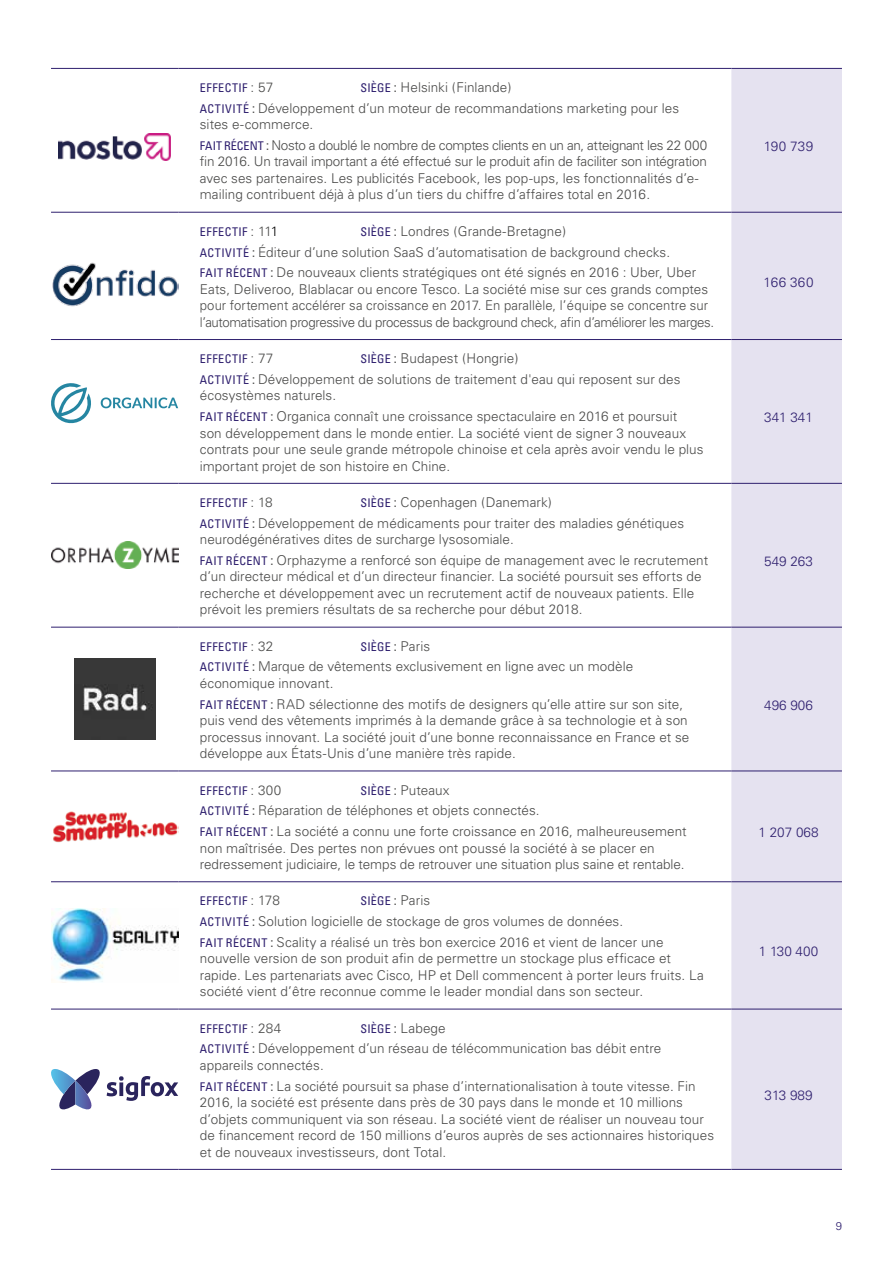
<style>
.page{position:relative;width:893px;height:1263px;background:#fff}
.page>*{position:absolute;margin:0;border:0;box-sizing:border-box;transform-origin:0 0}
.t1{font:300 13.5px/16.5px "Univers";letter-spacing:.005em;color:#4a4a49}
.t2{font:300 13.5px/20.7px "Univers";letter-spacing:-.025em;color:#4a4a49}
.t3{font:300 13.5px "Univers";color:#2e1f6e}
.t4{font:condensed 12px "Univers";letter-spacing:.045em;color:#2e1f6e}
.t5{font:300 11.25px "Univers";color:#2e1f6e}
.s1{font-weight:400;font-stretch:condensed;font-size:12px;color:#2e1f6e}
.s2{font-weight:400;font-stretch:condensed}
.s3{font-weight:300;font-stretch:normal;font-size:13.5px;color:#4a4a49}
.s4{font-weight:300;font-stretch:normal;font-size:13.5px;color:#000}
.s5{font-size:13.5px;color:#4a4a49}
</style>
<div class="page">
<div style="left:731px;top:69px;width:111px;height:1100px;background:#e5e2f0"></div>
<hr style="left:731px;top:68px;width:111px;height:1px;background:#2e1f6e">
<hr style="left:731px;top:212px;width:111px;height:1px;background:#2e1f6e">
<hr style="left:731px;top:339px;width:111px;height:1px;background:#2e1f6e">
<hr style="left:731px;top:483px;width:111px;height:1px;background:#2e1f6e">
<hr style="left:731px;top:627px;width:111px;height:1px;background:#2e1f6e">
<hr style="left:731px;top:770px;width:111px;height:1px;background:#2e1f6e">
<hr style="left:731px;top:881px;width:111px;height:1px;background:#2e1f6e">
<hr style="left:731px;top:1009px;width:111px;height:1px;background:#2e1f6e">
<hr style="left:731px;top:1169px;width:111px;height:1px;background:#2e1f6e">
<hr style="left:51px;top:68px;width:128px;height:1px;background:#2e1f6e">
<hr style="left:179px;top:68px;width:552px;height:1px;background:#2e1f6e">
<hr style="left:51px;top:212px;width:128px;height:1px;background:#2e1f6e">
<hr style="left:179px;top:212px;width:552px;height:1px;background:#2e1f6e">
<hr style="left:51px;top:339px;width:128px;height:1px;background:#2e1f6e">
<hr style="left:51px;top:483px;width:128px;height:1px;background:#2e1f6e">
<hr style="left:179px;top:339px;width:552px;height:1px;background:#2e1f6e">
<hr style="left:179px;top:483px;width:552px;height:1px;background:#2e1f6e">
<hr style="left:51px;top:627px;width:128px;height:1px;background:#2e1f6e">
<hr style="left:179px;top:627px;width:552px;height:1px;background:#2e1f6e">
<hr style="left:51px;top:770px;width:128px;height:1px;background:#2e1f6e">
<hr style="left:179px;top:770px;width:552px;height:1px;background:#2e1f6e">
<hr style="left:51px;top:881px;width:128px;height:1px;background:#2e1f6e">
<hr style="left:179px;top:881px;width:552px;height:1px;background:#2e1f6e">
<hr style="left:51px;top:1009px;width:128px;height:1px;background:#2e1f6e">
<hr style="left:51px;top:1169px;width:128px;height:1px;background:#2e1f6e">
<hr style="left:179px;top:1009px;width:552px;height:1px;background:#2e1f6e">
<hr style="left:179px;top:1169px;width:552px;height:1px;background:#2e1f6e">
<img style="left:58px;top:133px;width:113px;height:27px">
<img style="left:52px;top:262px;width:126px;height:45px">
<svg style="left:51px;top:383px;width:40px;height:40px"></svg>
<svg style="left:101px;top:397px;width:77px;height:11px"></svg>
<img style="left:51px;top:542px;width:127px;height:26px">
<img style="left:74px;top:658px;width:81px;height:81px">
<img style="left:53px;top:811px;width:125px;height:32px">
<img style="left:51px;top:908px;width:127px;height:75px">
<svg style="left:51px;top:1069px;width:127px;height:41px"></svg>
<p class="t1" style="left:200px;top:77px;width:481px;line-height:20.7px;text-align:center"><span class="s1">SIÈGE</span> <span class="s2">:</span> Helsinki (Finlande)<br><span class="s1">ACTIVITÉ</span> <span class="s2">:</span> Développement d’un moteur de recommandations marketing pour les</p>
<p class="t2" style="left:200px;top:114px;width:509px">sites e-commerce.<br><span class="s1">FAIT RÉCENT</span> <span class="s2">:</span> Nosto a doublé le nombre de comptes clients en un an, atteignant les 22 000</p>
<p class="t1" style="left:200px;top:153px;width:508px">fin 2016. Un travail important a été effectué sur le produit afin de faciliter son intégration avec ses partenaires. Les publicités Facebook, les pop-ups, les fonctionnalités d’e&shy;mailing contribuent déjà à plus d’un tiers du chiffre d’affaires total en 2016.</p>
<p class="t4" style="left:200px;top:80px;width:75px">EFFECTIF <span class="s3">: 57</span></p>
<p class="t1" style="left:200px;top:221px;width:498px;line-height:20.7px;text-indent:160px"><span class="s1">SIÈGE</span> <span class="s2">:</span> Londres (Grande-Bretagne)<br><span class="s1">ACTIVITÉ</span> <span class="s2">:</span> Éditeur d’une solution SaaS d’automatisation de background checks.<br><span class="s1">FAIT RÉCENT</span> <span class="s2">:</span> De nouveaux clients stratégiques ont été signés en 2016 : Uber, Uber</p>
<p class="t1" style="left:200px;top:281px;width:516px">Eats, Deliveroo, Blablacar ou encore Tesco. La société mise sur ces grands comptes pour fortement accélérer sa croissance en 2017. En parallèle, l’équipe se concentre sur l’automatisation progressive du processus de background check, afin d’améliorer les marges.</p>
<p class="t4" style="left:200px;top:224px;width:80px">EFFECTIF <span class="s3">: 11</span><span class="s4">1</span></p>
<p class="t1" style="left:200px;top:348px;width:482px;line-height:20.7px;text-align:center"><span class="s1">SIÈGE</span> <span class="s2">:</span> Budapest (Hongrie)<br><span class="s1">ACTIVITÉ</span> <span class="s2">:</span> Développement de solutions de traitement d'eau qui reposent sur des</p>
<p class="t1" style="left:200px;top:385px;width:479px;line-height:20.7px">écosystèmes naturels.<br><span class="s1">FAIT RÉCENT</span> <span class="s2">:</span> Organica connaît une croissance spectaculaire en 2016 et poursuit</p>
<p class="t1" style="left:200px;top:425px;width:505px">son développement dans le monde entier. La société vient de signer 3 nouveaux contrats pour une seule grande métropole chinoise et cela après avoir vendu le plus important projet de son histoire en Chine.</p>
<p class="t4" style="left:200px;top:351px;width:75px">EFFECTIF <span class="s3">: 77</span></p>
<p class="t1" style="left:200px;top:492px;width:486px;line-height:20.7px;text-indent:160px"><span class="s1">SIÈGE</span> <span class="s2">:</span> Copenhagen (Danemark)<br><span class="s1">ACTIVITÉ</span> <span class="s2">:</span> Développement de médicaments pour traiter des maladies génétiques</p>
<p class="t1" style="left:200px;top:529px;width:510px;line-height:20.7px">neurodégénératives dites de surcharge lysosomiale.<br><span class="s1">FAIT RÉCENT</span> <span class="s2">:</span> Orphazyme a renforcé son équipe de management avec le recrutement</p>
<p class="t1" style="left:200px;top:568px;width:503px">d’un directeur médical et d’un directeur financier. La société poursuit ses efforts de recherche et développement avec un recrutement actif de nouveaux patients. Elle prévoit les premiers résultats de sa recherche pour début 2018.</p>
<p class="t4" style="left:200px;top:495px;width:74px">EFFECTIF <span class="s3">: 18</span></p>
<p class="t3" style="left:764px;top:138px;width:51px">190 739</p>
<p class="t3" style="left:764px;top:274px;width:51px">166 360</p>
<p class="t3" style="left:764px;top:409px;width:50px">341 341</p>
<p class="t3" style="left:764px;top:553px;width:50px">549 263</p>
<p class="t4" style="left:200px;top:639px;width:75px">EFFECTIF <span class="s3">: 32</span></p>
<p class="t4" style="left:360px;top:639px;width:71px">SIÈGE <span class="s5">:</span> <span class="s3">Paris</span></p>
<p class="t1" style="left:200px;top:658px;width:435px"><span class="s1">ACTIVITÉ</span> <span class="s2">:</span> Marque de vêtements exclusivement en ligne avec un modèle économique innovant.</p>
<p class="t1" style="left:200px;top:696px;width:491px"><span class="s1">FAIT RÉCENT</span> <span class="s2">:</span> RAD sélectionne des motifs de designers qu’elle attire sur son site, puis vend des vêtements imprimés à la demande grâce à sa technologie et à son processus innovant. La société jouit d’une bonne reconnaissance en France et se développe aux États-Unis d’une manière très rapide.</p>
<p class="t3" style="left:764px;top:697px;width:50px">496 906</p>
<p class="t4" style="left:200px;top:783px;width:83px">EFFECTIF <span class="s3">: 300</span></p>
<p class="t1" style="left:200px;top:779px;width:488px;line-height:20.7px;text-indent:160px"><span class="s1">SIÈGE</span> <span class="s2">:</span> Puteaux<br><span class="s1">ACTIVITÉ</span> <span class="s2">:</span> Réparation de téléphones et objets connectés.<br><span class="s1">FAIT RÉCENT</span> <span class="s2">:</span> La société a connu une forte croissance en 2016, malheureusement</p>
<p class="t1" style="left:200px;top:839px;width:486px">non maîtrisée. Des pertes non prévues ont poussé la société à se placer en redressement judiciaire, le temps de retrouver une situation plus saine et rentable.</p>
<p class="t3" style="left:758px;top:824px;width:62px">1 207 068</p>
<p class="t4" style="left:200px;top:893px;width:82px">EFFECTIF <span class="s3">: 178</span></p>
<p class="t4" style="left:360px;top:893px;width:71px">SIÈGE <span class="s5">:</span> <span class="s3">Paris</span></p>
<p class="t1" style="left:200px;top:911px;width:465px;line-height:20.7px"><span class="s1">ACTIVITÉ</span> <span class="s2">:</span> Solution logicielle de stockage de gros volumes de données.<br><span class="s1">FAIT RÉCENT</span> <span class="s2">:</span> Scality a réalisé un très bon exercice 2016 et vient de lancer une</p>
<p class="t1" style="left:200px;top:950px;width:505px">nouvelle version de son produit afin de permettre un stockage plus efficace et rapide. Les partenariats avec Cisco, HP et Dell commencent à porter leurs fruits. La société vient d’être reconnue comme le leader mondial dans son secteur.</p>
<p class="t1" style="left:200px;top:1017px;width:463px;line-height:20.7px;text-indent:160px"><span class="s1">SIÈGE</span> <span class="s2">:</span> Labege<br><span class="s1">ACTIVITÉ</span> <span class="s2">:</span> Développement d’un réseau de télécommunication bas débit entre</p>
<p class="t1" style="left:200px;top:1055px;width:497px;line-height:20.7px">appareils connectés.<br><span class="s1">FAIT RÉCENT</span> <span class="s2">:</span> La société poursuit sa phase d’internationalisation à toute vitesse. Fin</p>
<p class="t1" style="left:200px;top:1094px;width:516px">2016, la société est présente dans près de 30 pays dans le monde et 10 millions d’objets communiquent via son réseau. La société vient de réaliser un nouveau tour de financement record de 150 millions d’euros auprès de ses actionnaires historiques et de nouveaux investisseurs, dont Total.</p>
<p class="t4" style="left:200px;top:1021px;width:83px">EFFECTIF <span class="s3">: 284</span></p>
<p class="t3" style="left:759px;top:943px;width:61px">1 130 400</p>
<p class="t3" style="left:764px;top:1087px;width:50px">313 989</p>
<p class="t5" style="left:836px;top:1219px;width:8px">9</p>
</div>
